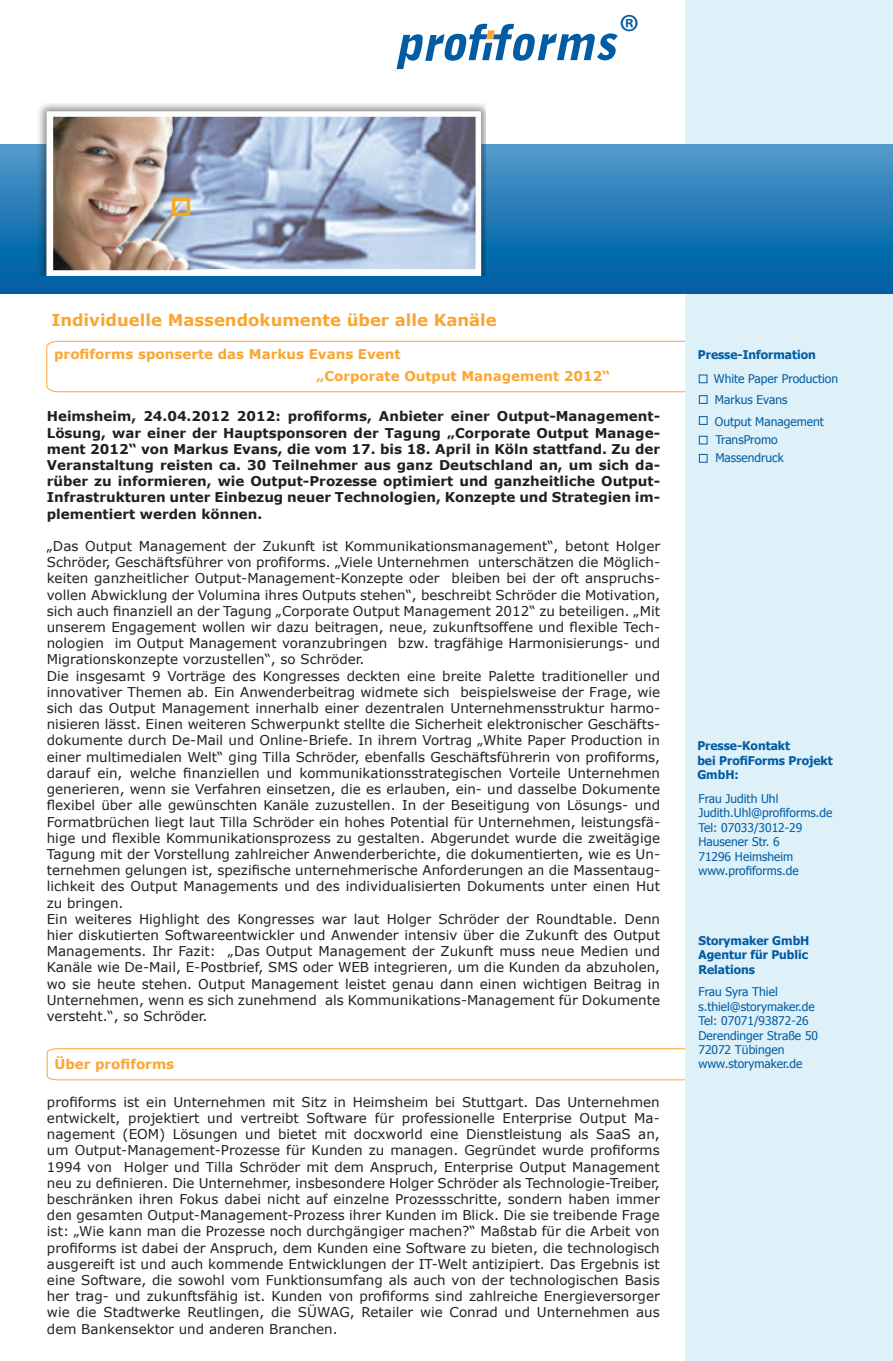
<style>
.page{position:relative;width:893px;height:1361px;background:#fff}
.page>*{position:absolute;margin:0;border:0;box-sizing:border-box;transform-origin:0 0}
.t1{font:49.95px "Myriad Pro";color:#015ca3}
.t2{font:700 16.5px "Verdana";color:#faa633}
.t3{font:13.5px/16.2px "Verdana";color:#231f20;text-align:justify}
.t4{font:700 13.5px/16.2px "Verdana";color:#231f20;text-align:justify}
.t5{font:700 13.5px "Verdana";color:#faa633}
.t6{font:12px "Tahoma";color:#015ca3}
.t7{font:700 12px "Tahoma";color:#015ca3}
</style>
<div class="page">
<svg style="left:46px;top:1048px;width:640px;height:32px"></svg>
<svg style="left:46px;top:340px;width:640px;height:52px"></svg>
<div style="left:686px;top:0;width:207px;height:1361px;background:#def0f8"></div>
<div style="left:699px;top:375px;width:8px;height:8px;border:1px solid #015ca3"></div>
<div style="left:699px;top:395px;width:8px;height:9px;border:1px solid #015ca3"></div>
<div style="left:699px;top:416px;width:8px;height:9px;border:1px solid #015ca3"></div>
<div style="left:699px;top:436px;width:8px;height:8px;border:1px solid #015ca3"></div>
<svg style="left:396px;top:24px;width:222px;height:45px"></svg>
<svg style="left:0;top:145px;width:893px;height:148px;background:#2077b4"></svg>
<img style="left:36px;top:104px;width:449px;height:171px">
<div style="left:699px;top:454px;width:8px;height:8px;border:1px solid #015ca3"></div>
<p class="t1" style="left:619px;top:2px;width:22px">®</p>
<p class="t2" style="left:51px;top:309px;width:447px">Individuelle Massendokumente über alle Kanäle</p>
<p class="t5" style="left:54px;top:345px;width:348px">profiforms sponserte das Markus Evans Event</p>
<p class="t5" style="left:316px;top:367px;width:295px">„Corporate Output Management 2012“</p>
<p class="t4" style="left:47px;top:408px;width:615px">Heimsheim, 24.04.2012 2012: profiforms, Anbieter einer Output-Management-Lösung, war einer der Hauptsponsoren der Tagung „Corporate Output Manage&shy;ment 2012“ von Markus Evans, die vom 17. bis 18. April in Köln stattfand. Zu der Veranstaltung reisten ca. 30 Teilnehmer aus ganz Deutschland an, um sich da&shy;rüber zu informieren, wie Output-Prozesse optimiert und ganzheitliche Output-Infrastrukturen unter Einbezug neuer Technologien, Konzepte und Strategien im&shy;plementiert werden können.</p>
<p class="t3" style="left:47px;top:538px;width:615px">„Das Output Management der Zukunft ist Kommunikationsmanagement“, betont Holger Schröder, Geschäftsführer von profiforms. „Viele Unternehmen unterschätzen die Möglich&shy;keiten ganzheitlicher Output-Management-Konzepte oder bleiben bei der oft anspruchs&shy;vollen Abwicklung der Volumina ihres Outputs stehen“, beschreibt Schröder die Motivation, sich auch finanziell an der Tagung „Corporate Output Management 2012“ zu beteiligen. „Mit unserem Engagement wollen wir dazu beitragen, neue, zukunftsoffene und flexible Tech&shy;nologien im Output Management voranzubringen bzw. tragfähige Harmonisierungs- und Migrationskonzepte vorzustellen“, so Schröder.</p>
<p class="t3" style="left:47px;top:667px;width:615px">Die insgesamt 9 Vorträge des Kongresses deckten eine breite Palette traditioneller und innovativer Themen ab. Ein Anwenderbeitrag widmete sich beispielsweise der Frage, wie sich das Output Management innerhalb einer dezentralen Unternehmensstruktur harmo&shy;nisieren lässt. Einen weiteren Schwerpunkt stellte die Sicherheit elektronischer Geschäfts&shy;dokumente durch De-Mail und Online-Briefe. In ihrem Vortrag „White Paper Production in einer multimedialen Welt“ ging Tilla Schröder, ebenfalls Geschäftsführerin von profiforms, darauf ein, welche finanziellen und kommunikationsstrategischen Vorteile Unternehmen generieren, wenn sie Verfahren einsetzen, die es erlauben, ein- und dasselbe Dokumente flexibel über alle gewünschten Kanäle zuzustellen. In der Beseitigung von Lösungs- und Formatbrüchen liegt laut Tilla Schröder ein hohes Potential für Unternehmen, leistungsfä&shy;hige und flexible Kommunikationsprozess zu gestalten. Abgerundet wurde die zweitägige Tagung mit der Vorstellung zahlreicher Anwenderberichte, die dokumentierten, wie es Un&shy;ternehmen gelungen ist, spezifische unternehmerische Anforderungen an die Massentaug&shy;lichkeit des Output Managements und des individualisierten Dokuments unter einen Hut zu bringen.</p>
<p class="t3" style="left:47px;top:910px;width:615px">Ein weiteres Highlight des Kongresses war laut Holger Schröder der Roundtable. Denn hier diskutierten Softwareentwickler und Anwender intensiv über die Zukunft des Output Managements. Ihr Fazit: „Das Output Management der Zukunft muss neue Medien und Kanäle wie De-Mail, E-Postbrief, SMS oder WEB integrieren, um die Kunden da abzuholen, wo sie heute stehen. Output Management leistet genau dann einen wichtigen Beitrag in Unternehmen, wenn es sich zunehmend als Kommunikations-Management für Dokumente versteht.“, so Schröder.</p>
<p class="t5" style="left:54px;top:1055px;width:121px">Über profiforms</p>
<p class="t3" style="left:47px;top:1093px;width:614px">profiforms ist ein Unternehmen mit Sitz in Heimsheim bei Stuttgart. Das Unternehmen entwickelt, projektiert und vertreibt Software für professionelle Enterprise Output Ma&shy;nagement (EOM) Lösungen und bietet mit docxworld eine Dienstleistung als SaaS an, um Output-Management-Prozesse für Kunden zu managen. Gegründet wurde profiforms 1994 von Holger und Tilla Schröder mit dem Anspruch, Enterprise Output Management neu zu definieren. Die Unternehmer, insbesondere Holger Schröder als Technologie-Treiber, beschränken ihren Fokus dabei nicht auf einzelne Prozessschritte, sondern haben immer den gesamten Output-Management-Prozess ihrer Kunden im Blick. Die sie treibende Frage ist: „Wie kann man die Prozesse noch durchgängiger machen?“ Maßstab für die Arbeit von profiforms ist dabei der Anspruch, dem Kunden eine Software zu bieten, die technologisch ausgereift ist und auch kommende Entwicklungen der IT-Welt antizipiert. Das Ergebnis ist eine Software, die sowohl vom Funktionsumfang als auch von der technologischen Basis her trag- und zukunftsfähig ist. Kunden von profiforms sind zahlreiche Energieversorger wie die Stadtwerke Reutlingen, die SÜWAG, Retailer wie Conrad und Unternehmen aus dem Bankensektor und anderen Branchen.</p>
<p class="t7" style="left:698px;top:346px;width:119px">Presse-Information</p>
<p class="t6" style="left:714px;top:370px;width:126px">White Paper Production</p>
<p class="t6" style="left:715px;top:391px;width:74px">Markus Evans</p>
<p class="t6" style="left:715px;top:413px;width:110px">Output Management</p>
<p class="t6" style="left:715px;top:432px;width:64px">TransPromo</p>
<p class="t6" style="left:715px;top:450px;width:70px">Massendruck</p>
<p class="t7" style="left:697px;top:737px;width:94px">Presse-Kontakt</p>
<p class="t7" style="left:697px;top:752px;width:137px">bei ProfiForms Projekt</p>
<p class="t7" style="left:697px;top:766px;width:43px">GmbH:</p>
<p class="t6" style="left:698px;top:790px;width:81px">Frau Judith Uhl</p>
<p class="t6" style="left:698px;top:805px;width:136px">Judith.Uhl@profiforms.de</p>
<p class="t6" style="left:698px;top:819px;width:105px">Tel: 07033/3012-29</p>
<p class="t6" style="left:698px;top:833px;width:83px">Hausener Str. 6</p>
<p class="t6" style="left:698px;top:848px;width:96px">71296 Heimsheim</p>
<p class="t6" style="left:698px;top:862px;width:102px">www.profiforms.de</p>
<p class="t7" style="left:698px;top:932px;width:112px">Storymaker GmbH</p>
<p class="t7" style="left:698px;top:946px;width:111px">Agentur für Public</p>
<p class="t7" style="left:698px;top:961px;width:58px">Relations</p>
<p class="t6" style="left:698px;top:984px;width:81px">Frau Syra Thiel</p>
<p class="t6" style="left:698px;top:998px;width:118px">s.thiel@storymaker.de</p>
<p class="t6" style="left:698px;top:1012px;width:112px">Tel: 07071/93872-26</p>
<p class="t6" style="left:698px;top:1027px;width:121px">Derendinger Straße 50</p>
<p class="t6" style="left:698px;top:1041px;width:87px">72072 Tübingen</p>
<p class="t6" style="left:698px;top:1056px;width:105px">www.storymaker.de</p>
</div>
